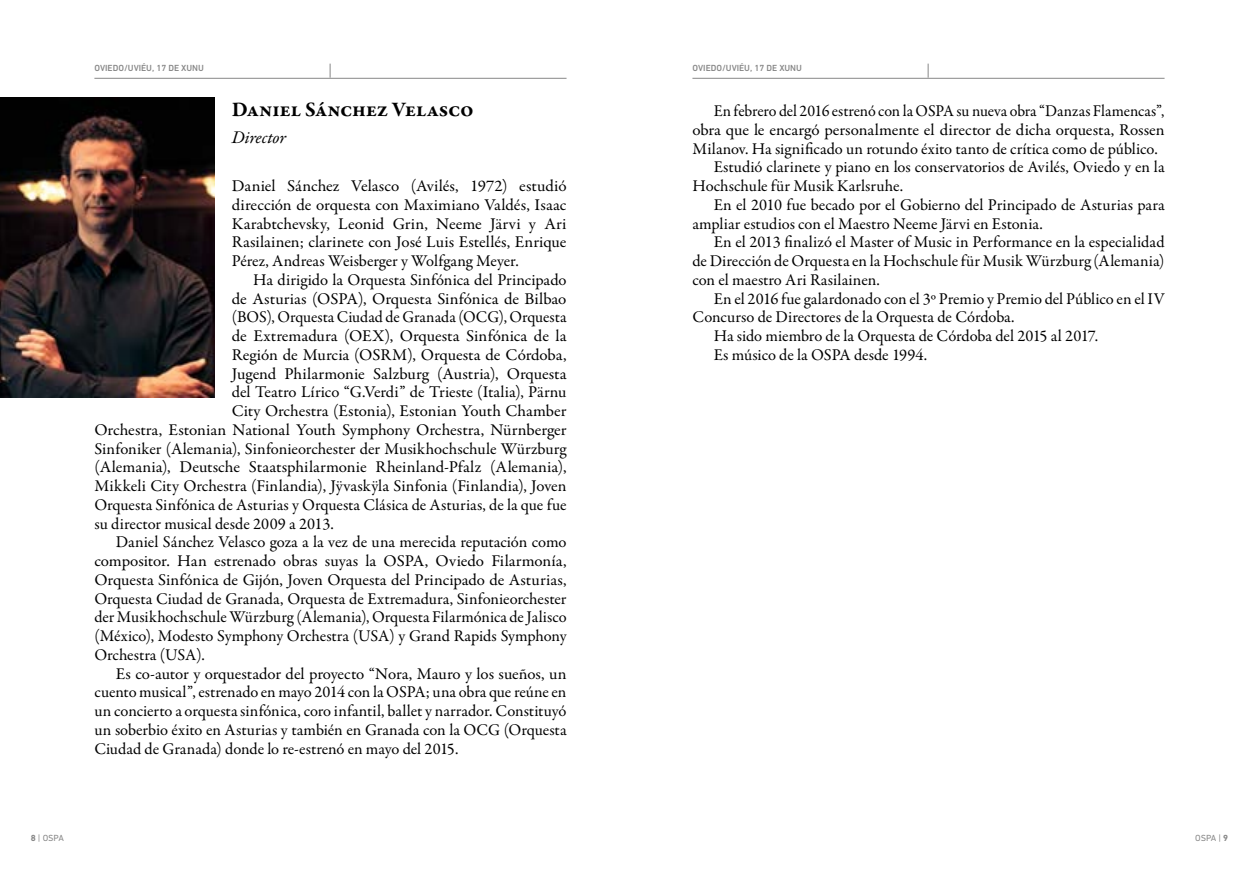
<style>
.page{position:relative;width:1259px;height:893px;background:#fff}
.page>*{position:absolute;margin:0;border:0;box-sizing:border-box;transform-origin:0 0}
.t1{font:700 21px "Garamond Premr Pro";color:#000}
.t2{font:italic 18px "Garamond Premr Pro";letter-spacing:-.005em;color:#000}
.t3{font:16.5px/18.8px "Garamond Premr Pro";letter-spacing:-.005em;color:#000;text-align:justify}
.t4{font:500 9px "DIN Next W1 G";color:#878787}
.t5{font:9px "DIN Next W1 G";color:#878787}
.s1{font-weight:700}
</style>
<div class="page">
<img style="left:0;top:97px;width:215px;height:300px">
<hr style="left:692px;top:78px;width:472px;height:1px;background:#878787">
<hr style="left:94px;top:78px;width:472px;height:1px;background:#878787">
<svg style="left:927px;top:64px;width:1px;height:14px"></svg>
<svg style="left:330px;top:64px;width:1px;height:14px"></svg>
<p class="t4" style="left:94px;top:63px;width:110px">OVIEDO/UVIÉU, 17 DE XUNU</p>
<p class="t4" style="left:692px;top:63px;width:110px">OVIEDO/UVIÉU, 17 DE XUNU</p>
<p class="t1" style="left:232px;top:97px;width:244px">Daniel Sánchez Velasco</p>
<p class="t2" style="left:232px;top:126px;width:56px">Director</p>
<p class="t3" style="left:232px;top:177px;width:336px">Daniel Sánchez Velasco (Avilés, 1972) estudió dirección de orquesta con Maximiano Valdés, Isaac Karabtchevsky, Leonid Grin, Neeme Järvi y Ari Rasilainen; clarinete con José Luis Estellés, Enrique Pérez, Andreas Weisberger y Wolfgang Meyer.</p>
<p class="t3" style="left:253px;top:271px;width:315px">Ha dirigido la Orquesta Sinfónica del Principado</p>
<p class="t3" style="left:232px;top:290px;width:336px">de Asturias (OSPA), Orquesta Sinfónica de Bilbao</p>
<p class="t3" style="left:232px;top:308px;width:336px">(BOS), Orquesta Ciudad de Granada (OCG), Orquesta</p>
<p class="t3" style="left:232px;top:327px;width:336px">de Extremadura (OEX), Orquesta Sinfónica de la</p>
<p class="t3" style="left:232px;top:346px;width:336px">Región de Murcia (OSRM), Orquesta de Córdoba,</p>
<p class="t3" style="left:232px;top:364px;width:336px">Jugend Philarmonie Salzburg (Austria), Orquesta</p>
<p class="t3" style="left:232px;top:383px;width:336px">del Teatro Lírico “G.Verdi” de Trieste (Italia), Pärnu</p>
<p class="t3" style="left:232px;top:402px;width:336px">City Orchestra (Estonia), Estonian Youth Chamber</p>
<p class="t3" style="left:94px;top:421px;width:474px">Orchestra, Estonian National Youth Symphony Orchestra, Nürnberger</p>
<p class="t3" style="left:94px;top:440px;width:473px">Sinfoniker (Alemania), Sinfonieorchester der Musikhochschule Würzburg</p>
<p class="t3" style="left:94px;top:458px;width:473px">(Alemania), Deutsche Staatsphilarmonie Rheinland-Pfalz (Alemania),</p>
<p class="t3" style="left:94px;top:477px;width:473px">Mikkeli City Orchestra (Finlandia), Jÿvaskÿla Sinfonia (Finlandia), Joven</p>
<p class="t3" style="left:94px;top:496px;width:473px">Orquesta Sinfónica de Asturias y Orquesta Clásica de Asturias, de la que fue</p>
<p class="t3" style="left:94px;top:514px;width:241px">su director musical desde 2009 a 2013.</p>
<p class="t3" style="left:116px;top:533px;width:452px">Daniel Sánchez Velasco goza a la vez de una merecida reputación como</p>
<p class="t3" style="left:94px;top:552px;width:473px">compositor. Han estrenado obras suyas la OSPA, Oviedo Filarmonía,</p>
<p class="t3" style="left:94px;top:571px;width:473px">Orquesta Sinfónica de Gijón, Joven Orquesta del Principado de Asturias,</p>
<p class="t3" style="left:94px;top:590px;width:474px">Orquesta Ciudad de Granada, Orquesta de Extremadura, Sinfonieorchester</p>
<p class="t3" style="left:94px;top:608px;width:473px">der Musikhochschule Würzburg (Alemania), Orquesta Filarmónica de Jalisco</p>
<p class="t3" style="left:94px;top:627px;width:473px">(México), Modesto Symphony Orchestra (USA) y Grand Rapids Symphony</p>
<p class="t3" style="left:94px;top:646px;width:112px">Orchestra (USA).</p>
<p class="t3" style="left:116px;top:665px;width:452px">Es co-autor y orquestador del proyecto “Nora, Mauro y los sueños, un</p>
<p class="t3" style="left:94px;top:683px;width:473px">cuento musical”, estrenado en mayo 2014 con la OSPA; una obra que reúne en</p>
<p class="t3" style="left:94px;top:702px;width:473px">un concierto a orquesta sinfónica, coro infantil, ballet y narrador. Constituyó</p>
<p class="t3" style="left:94px;top:721px;width:474px">un soberbio éxito en Asturias y también en Granada con la OCG (Orquesta</p>
<p class="t3" style="left:94px;top:739px;width:365px">Ciudad de Granada) donde lo re-estrenó en mayo del 2015.</p>
<p class="t3" style="left:713px;top:102px;width:452px">En febrero del 2016 estrenó con la OSPA su nueva obra “Danzas Flamencas”,</p>
<p class="t3" style="left:692px;top:121px;width:474px">obra que le encargó personalmente el director de dicha orquesta, Rossen</p>
<p class="t3" style="left:692px;top:140px;width:467px">Milanov. Ha significado un rotundo éxito tanto de crítica como de público.</p>
<p class="t3" style="left:713px;top:158px;width:452px">Estudió clarinete y piano en los conservatorios de Avilés, Oviedo y en la</p>
<p class="t3" style="left:692px;top:177px;width:212px">Hochschule für Musik Karlsruhe.</p>
<p class="t3" style="left:713px;top:196px;width:452px">En el 2010 fue becado por el Gobierno del Principado de Asturias para</p>
<p class="t3" style="left:692px;top:215px;width:352px">ampliar estudios con el Maestro Neeme Järvi en Estonia.</p>
<p class="t3" style="left:713px;top:233px;width:452px">En el 2013 finalizó el Master of Music in Performance en la especialidad</p>
<p class="t3" style="left:692px;top:252px;width:473px">de Dirección de Orquesta en la Hochschule für Musik Würzburg (Alemania)</p>
<p class="t3" style="left:692px;top:271px;width:189px">con el maestro Ari Rasilainen.</p>
<p class="t3" style="left:713px;top:289px;width:452px">En el 2016 fue galardonado con el 3º Premio y Premio del Público en el IV</p>
<p class="t3" style="left:692px;top:308px;width:324px">Concurso de Directores de la Orquesta de Córdoba.</p>
<p class="t3" style="left:713px;top:327px;width:386px">Ha sido miembro de la Orquesta de Córdoba del 2015 al 2017.</p>
<p class="t3" style="left:713px;top:346px;width:215px">Es músico de la OSPA desde 1994.</p>
<p class="t5" style="left:31px;top:833px;width:35px"><span class="s1">8</span> | OSPA</p>
<p class="t5" style="left:1195px;top:833px;width:34px">OSPA | <span class="s1">9</span></p>
</div>
